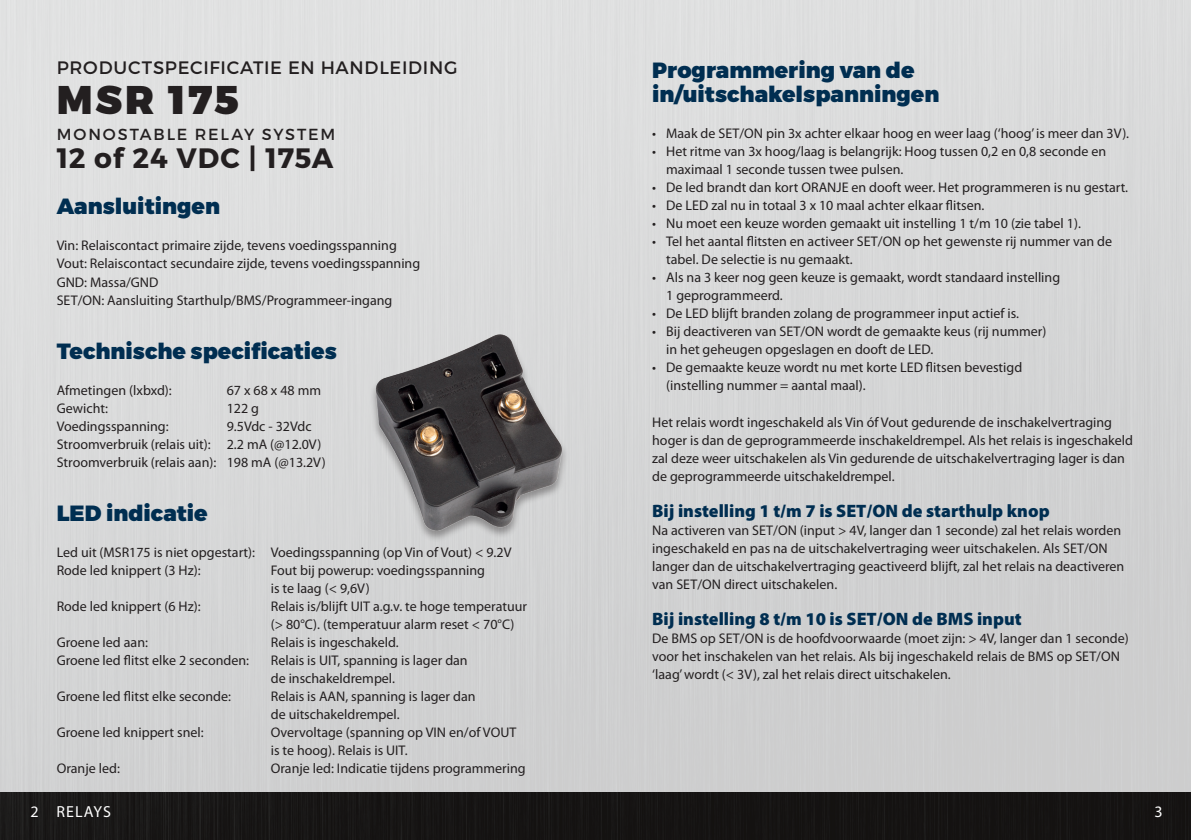
<style>
.page{position:relative;width:1191px;height:840px;background:#fff}
.page>*{position:absolute;margin:0;border:0;box-sizing:border-box;transform-origin:0 0}
.t1{font:900 40px "Montserrat";letter-spacing:.06em;color:#231f20}
.t2{font:700 28px "Montserrat";letter-spacing:.025em;color:#231f20}
.t3{font:900 22px/24px "Montserrat";color:#002e51}
.t4{font:900 18px "Myriad Pro";color:#002e51}
.t5{font:18px "Montserrat";letter-spacing:.04em;color:#231f20}
.t6{font:16px "Montserrat";letter-spacing:.115em;color:#231f20}
.t7{font:16px "Myriad Pro";letter-spacing:.07em;color:#fff}
.t8{font:14px/18px "Myriad Pro";color:#231f20}
</style>
<div class="page">
<div style="left:0;top:792px;width:1191px;height:47px;background:#161414"></div>
<img style="left:334px;top:311px;width:261px;height:247px">
<p class="t5" style="left:57px;top:57px;width:402px">PRODUCTSPECIFICATIE EN HANDLEIDING</p>
<h1 class="t1" style="left:57px;top:75px;width:184px">MSR 175</h1>
<p class="t6" style="left:57px;top:125px;width:280px">MONOSTABLE RELAY SYSTEM</p>
<h2 class="t2" style="left:57px;top:141px;width:278px">12 of 24 VDC | 175A</h2>
<h3 class="t3" style="left:57px;top:195px;width:165px">Aansluitingen</h3>
<p class="t8" style="left:57px;top:237px;width:365px">Vin: Relaiscontact primaire zijde, tevens voedingsspanning Vout: Relaiscontact secundaire zijde, tevens voedingsspanning GND: Massa/GND<br>SET/ON: Aansluiting Starthulp/BMS/Programmeer-ingang</p>
<h3 class="t3" style="left:57px;top:339px;width:282px">Technische specificaties</h3>
<p class="t8" style="left:57px;top:381px;width:117px">Afmetingen (lxbxd):</p>
<p class="t8" style="left:227px;top:381px;width:96px">67 x 68 x 48 mm</p>
<p class="t8" style="left:57px;top:399px;width:53px">Gewicht:</p>
<p class="t8" style="left:227px;top:399px;width:34px">122 g</p>
<p class="t8" style="left:57px;top:417px;width:113px">Voedingsspanning:</p>
<p class="t8" style="left:57px;top:417px;width:271px;text-indent:170px">9.5Vdc - 32Vdc<br>Stroomverbruik (relais uit): 2.2 mA (@12.0V)<br>Stroomverbruik (relais aan): 198 mA (@13.2V)</p>
<h3 class="t3" style="left:57px;top:501px;width:153px">LED indicatie</h3>
<p class="t8" style="left:57px;top:543px;width:456px">Led uit (MSR175 is niet opgestart): Voedingsspanning (op Vin of Vout) &lt; 9.2V<br>Rode led knippert (3 Hz):</p>
<p class="t8" style="left:271px;top:561px;width:216px">Fout bij powerup: voedingsspanning is te laag (&lt; 9,6V)</p>
<p class="t8" style="left:57px;top:597px;width:145px">Rode led knippert (6 Hz):</p>
<p class="t8" style="left:271px;top:597px;width:258px">Relais is/blijft UIT a.g.v. te hoge temperatuur (&gt; 80°C). (temperatuur alarm reset &lt; 70°C)</p>
<p class="t8" style="left:57px;top:633px;width:93px">Groene led aan:</p>
<p class="t8" style="left:271px;top:633px;width:129px">Relais is ingeschakeld.</p>
<p class="t8" style="left:57px;top:651px;width:194px">Groene led flitst elke 2 seconden:</p>
<p class="t8" style="left:271px;top:651px;width:198px">Relais is UIT, spanning is lager dan de inschakeldrempel.</p>
<p class="t8" style="left:57px;top:687px;width:176px">Groene led flitst elke seconde:</p>
<p class="t8" style="left:271px;top:687px;width:206px">Relais is AAN, spanning is lager dan de uitschakeldrempel.</p>
<p class="t8" style="left:57px;top:723px;width:148px">Groene led knippert snel:</p>
<p class="t8" style="left:271px;top:723px;width:247px">Overvoltage (spanning op VIN en/of VOUT is te hoog). Relais is UIT.</p>
<p class="t8" style="left:57px;top:759px;width:65px">Oranje led:</p>
<p class="t8" style="left:271px;top:759px;width:256px">Oranje led: Indicatie tijdens programmering</p>
<h3 class="t3" style="left:652px;top:59px;width:289px">Programmering van de in/uitschakelspanningen</h3>
<p class="t8" style="left:652px;top:125px;width:478px">• Maak de SET/ON pin 3x achter elkaar hoog en weer laag (‘hoog’ is meer dan 3V).</p>
<p class="t8" style="left:666px;top:143px;width:441px;text-indent:-14px">• Het ritme van 3x hoog/laag is belangrijk: Hoog tussen 0,2 en 0,8 seconde en maximaal 1 seconde tussen twee pulsen.</p>
<p class="t8" style="left:652px;top:179px;width:477px">• De led brandt dan kort ORANJE en dooft weer. Het programmeren is nu gestart.</p>
<p class="t8" style="left:652px;top:197px;width:334px">• De LED zal nu in totaal 3 x 10 maal achter elkaar flitsen.</p>
<p class="t8" style="left:652px;top:215px;width:430px">• Nu moet een keuze worden gemaakt uit instelling 1 t/m 10 (zie tabel 1).</p>
<p class="t8" style="left:666px;top:233px;width:447px;text-indent:-14px">• Tel het aantal flitsten en activeer SET/ON op het gewenste rij nummer van de tabel. De selectie is nu gemaakt.</p>
<p class="t8" style="left:666px;top:269px;width:395px;text-indent:-14px">• Als na 3 keer nog geen keuze is gemaakt, wordt standaard instelling<br>1 geprogrammeerd.</p>
<p class="t8" style="left:652px;top:305px;width:368px">• De LED blijft branden zolang de programmeer input actief is.</p>
<p class="t8" style="left:666px;top:323px;width:382px;text-indent:-14px">• Bij deactiveren van SET/ON wordt de gemaakte keus (rij nummer) in het geheugen opgeslagen en dooft de LED.</p>
<p class="t8" style="left:666px;top:359px;width:357px;text-indent:-14px">• De gemaakte keuze wordt nu met korte LED flitsen bevestigd (instelling nummer = aantal maal).</p>
<p class="t8" style="left:652px;top:413px;width:482px">Het relais wordt ingeschakeld als Vin óf Vout gedurende de inschakelvertraging hoger is dan de geprogrammeerde inschakeldrempel. Als het relais is ingeschakeld zal deze weer uitschakelen als Vin gedurende de uitschakelvertraging lager is dan de geprogrammeerde uitschakeldrempel.</p>
<p class="t4" style="left:652px;top:500px;width:399px">Bij instelling 1 t/m 7 is SET/ON de starthulp knop</p>
<p class="t8" style="left:652px;top:521px;width:473px">Na activeren van SET/ON (input &gt; 4V, langer dan 1 seconde) zal het relais worden ingeschakeld en pas na de uitschakelvertraging weer uitschakelen. Als SET/ON langer dan de uitschakelvertraging geactiveerd blijft, zal het relais na deactiveren van SET/ON direct uitschakelen.</p>
<p class="t4" style="left:652px;top:608px;width:371px">Bij instelling 8 t/m 10 is SET/ON de BMS input</p>
<p class="t8" style="left:652px;top:629px;width:478px">De BMS op SET/ON is de hoofdvoorwaarde (moet zijn: &gt; 4V, langer dan 1 seconde) voor het inschakelen van het relais. Als bij ingeschakeld relais de BMS op SET/ON ‘laag’ wordt (&lt; 3V), zal het relais direct uitschakelen.</p>
<p class="t7" style="left:31px;top:802px;width:82px">2 RELAYS</p>
<p class="t7" style="left:1154px;top:802px;width:10px">3</p>
</div>
